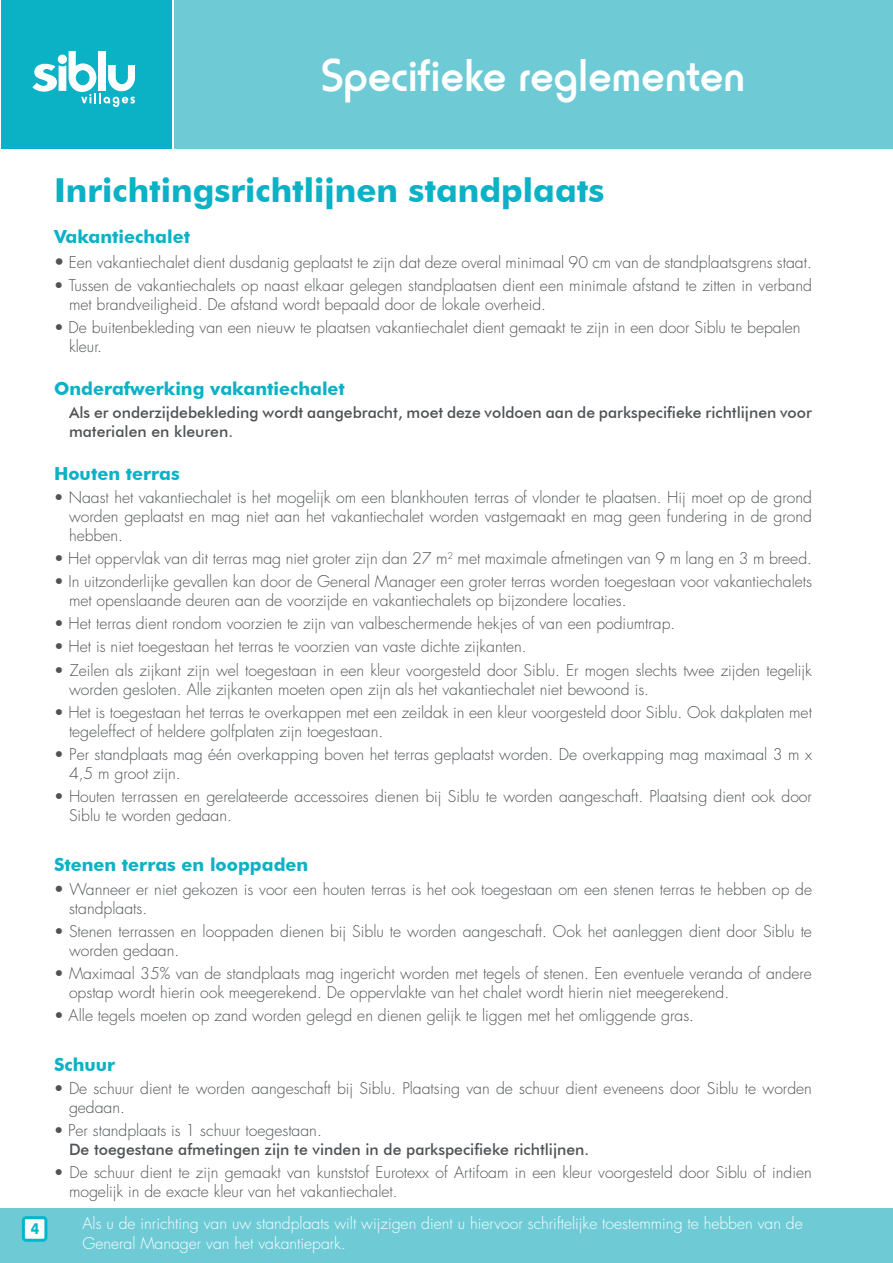
<style>
.page{position:relative;width:893px;height:1263px;background:#fff}
.page>*{position:absolute;margin:0;border:0;box-sizing:border-box;transform-origin:0 0}
.t1{font:500 48px "Horatio LT";color:#fff}
.t2{font:700 33px "Futura BT";color:#0bb1c5}
.t3{font:700 18px "Futura BT";color:#0bb1c5}
.t4{font:300 15.75px/18.9px "Futura Std";color:#4f5356}
.t5{font:500 15.75px/18.9px "Futura BT";color:#4f5356}
.t6{font:300 15.75px/19.8px "Futura Std";color:#fff}
.t7{font:700 15px "Futura";color:#00b7ce;scale:.9 1}
.s1{font-family:"Futura";font-weight:400;font-size:17.25px}
.s2{font-family:"Futura";font-weight:400}
.s3{font-family:"Futura";font-weight:400;font-size:16.5px}
</style>
<div class="page">
<div style="left:0;top:1209px;width:893px;height:54px;background:#6ecbd6"></div>
<div style="left:174px;top:0;width:719px;height:149px;background:#6ecbd6"></div>
<div style="left:1px;top:0;width:170px;height:149px;background:#0bb1c5"></div>
<svg style="left:32px;top:51px;width:103px;height:56px"></svg>
<div style="left:23px;top:1218px;width:23px;height:22px;background:#fff;border-radius:3px"></div>
<div style="left:22px;top:1216px;width:25px;height:26px;border:3px solid #00b7ce;border-radius:3px"></div>
<p class="t1" style="left:322px;top:48px;width:425px">Specifieke reglementen</p>
<p class="t7" style="left:31px;top:1218px;width:11px">4</p>
<p class="t2" style="left:54px;top:170px;width:552px">Inrichtingsrichtlijnen standplaats</p>
<p class="t3" style="left:54px;top:226px;width:138px">Vakantiechalet</p>
<p class="t4" style="left:54px;top:253px;width:759px"><span class="s1">•</span> Een vakantiechalet dient dusdanig geplaatst te zijn dat deze overal minimaal 90 cm van de standplaatsgrens staat.</p>
<p class="t4" style="left:69px;top:276px;width:744px;text-indent:-15px"><span class="s2">•</span> Tussen de vakantiechalets op naast elkaar gelegen standplaatsen dient een minimale afstand te zitten in verband met brandveiligheid. De afstand wordt bepaald door de lokale overheid.</p>
<p class="t4" style="left:69px;top:319px;width:733px;text-indent:-15px">• De buitenbekleding van een nieuw te plaatsen vakantiechalet dient gemaakt te zijn in een door Siblu te bepalen kleur.</p>
<p class="t3" style="left:54px;top:378px;width:292px">Onderafwerking vakantiechalet</p>
<p class="t5" style="left:69px;top:403px;width:744px">Als er onderzijdebekleding wordt aangebracht, moet deze voldoen aan de parkspecifieke richtlijnen voor materialen en kleuren.</p>
<p class="t3" style="left:54px;top:463px;width:127px">Houten terras</p>
<p class="t4" style="left:69px;top:488px;width:744px;text-align:justify;text-indent:-15px"><span class="s2">•</span> Naast het vakantiechalet is het mogelijk om een blankhouten terras of vlonder te plaatsen. Hij moet op de grond worden geplaatst en mag niet aan het vakantiechalet worden vastgemaakt en mag geen fundering in de grond hebben.</p>
<p class="t4" style="left:54px;top:549px;width:759px">• Het oppervlak van dit terras mag niet groter zijn dan 27 m<sup>2</sup> met maximale afmetingen van 9 m lang en 3 m breed.</p>
<p class="t4" style="left:69px;top:572px;width:744px;text-indent:-15px">• In uitzonderlijke gevallen kan door de General Manager een groter terras worden toegestaan voor vakantiechalets met openslaande deuren aan de voorzijde en vakantiechalets op bijzondere locaties.</p>
<p class="t4" style="left:54px;top:615px;width:623px">• Het terras dient rondom voorzien te zijn van valbeschermende hekjes of van een podiumtrap.</p>
<p class="t4" style="left:54px;top:638px;width:474px">• Het is niet toegestaan het terras te voorzien van vaste dichte zijkanten.</p>
<p class="t4" style="left:69px;top:661px;width:744px;text-indent:-15px">• Zeilen als zijkant zijn wel toegestaan in een kleur voorgesteld door Siblu. Er mogen slechts twee zijden tegelijk worden gesloten. Alle zijkanten moeten open zijn als het vakantiechalet niet bewoond is.</p>
<p class="t4" style="left:69px;top:703px;width:744px;text-indent:-15px">• Het is toegestaan het terras te overkappen met een zeildak in een kleur voorgesteld door Siblu. Ook dakplaten met tegeleffect of heldere golfplaten zijn toegestaan.</p>
<p class="t4" style="left:69px;top:745px;width:745px;text-indent:-15px">• Per standplaats mag één overkapping boven het terras geplaatst worden. De overkapping mag maximaal 3 m x<br>4,5 m groot zijn.</p>
<p class="t4" style="left:69px;top:787px;width:744px;text-indent:-15px">• Houten terrassen en gerelateerde accessoires dienen bij Siblu te worden aangeschaft. Plaatsing dient ook door<br>Siblu te worden gedaan.</p>
<p class="t3" style="left:54px;top:853px;width:256px">Stenen terras en looppaden</p>
<p class="t4" style="left:69px;top:880px;width:744px;text-indent:-15px"><span class="s3">•</span> Wanneer er niet gekozen is voor een houten terras is het ook toegestaan om een stenen terras te hebben op de standplaats.</p>
<p class="t4" style="left:69px;top:922px;width:744px;text-indent:-15px">• Stenen terrassen en looppaden dienen bij Siblu te worden aangeschaft. Ook het aanleggen dient door Siblu te worden gedaan.</p>
<p class="t4" style="left:69px;top:964px;width:744px;text-indent:-15px">• Maximaal 35% van de standplaats mag ingericht worden met tegels of stenen. Een eventuele veranda of andere opstap wordt hierin ook meegerekend. De oppervlakte van het chalet wordt hierin niet meegerekend.</p>
<p class="t4" style="left:54px;top:1006px;width:642px">• Alle tegels moeten op zand worden gelegd en dienen gelijk te liggen met het omliggende gras.</p>
<p class="t3" style="left:54px;top:1054px;width:63px">Schuur</p>
<p class="t4" style="left:69px;top:1079px;width:744px;text-indent:-15px"><span class="s2">•</span> De schuur dient te worden aangeschaft bij Siblu. Plaatsing van de schuur dient eveneens door Siblu te worden gedaan.</p>
<p class="t4" style="left:54px;top:1121px;width:269px"><span class="s2">•</span> Per standplaats is 1 schuur toegestaan.</p>
<p class="t5" style="left:69px;top:1140px;width:522px">De toegestane afmetingen zijn te vinden in de parkspecifieke richtlijnen.</p>
<p class="t4" style="left:69px;top:1163px;width:744px;text-indent:-15px"><span class="s2">•</span> De schuur dient te zijn gemaakt van kunststof Eurotexx of Artifoam in een kleur voorgesteld door Siblu of indien mogelijk in de exacte kleur van het vakantiechalet.</p>
<p class="t6" style="left:82px;top:1214px;width:722px">Als u de inrichting van uw standplaats wilt wijzigen dient u hiervoor schriftelijke toestemming te hebben van de<br>General Manager van het vakantiepark.</p>
</div>
